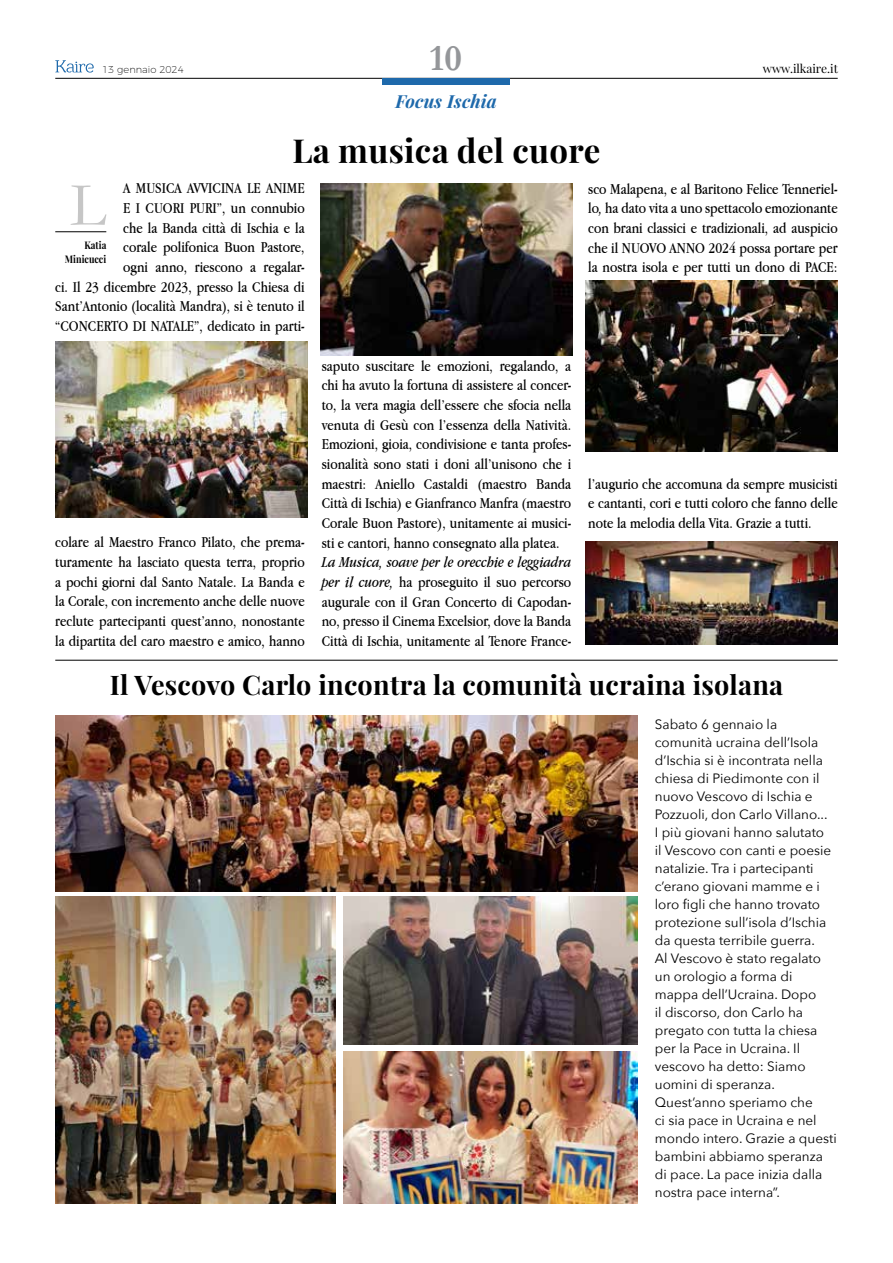
<style>
.page{position:relative;width:893px;height:1263px;background:#fff}
.page>*{position:absolute;margin:0;border:0;box-sizing:border-box;transform-origin:0 0}
.t1{font:63px "Garamond";color:#c6c6c6}
.t2{font:700 37.5px "Garamond";color:#949699}
.t3{font:700 33px "Playfair Display";letter-spacing:.01em;color:#000}
.t4{font:700 27px "Playfair Display";letter-spacing:.01em;color:#000}
.t5{font:italic 700 18px "Playfair Display";letter-spacing:.01em;color:#1e69ab}
.t6{font:15.75px/19.6px "Apple Garamond";color:#000;text-align:justify}
.t7{font:13.5px/18px "Avenir Next";color:#000}
.t8{font:12px "Playfair Display";color:#000}
.t9{font:700 10.5px/13.5px "Playfair Display";color:#000;text-align:right;scale:.86 1}
.t10{font:200 9.9px "Montserrat";color:#000}
.s1{font-style:italic}
</style>
<div class="page">
<hr style="left:55px;top:78px;width:783px;height:1px;background:#000">
<div style="left:382px;top:78px;width:127px;height:7px;background:#1e69ab"></div>
<svg style="left:55px;top:60px;width:39px;height:13px"></svg>
<hr style="left:55px;top:231px;width:51px;height:1px;background:#000">
<hr style="left:55px;top:660px;width:783px;height:1px;background:#000">
<img style="left:55px;top:715px;width:583px;height:176px">
<img style="left:55px;top:896px;width:281px;height:307px">
<img style="left:343px;top:896px;width:295px;height:148px">
<img style="left:55px;top:341px;width:253px;height:176px">
<img style="left:320px;top:184px;width:253px;height:171px">
<img style="left:585px;top:280px;width:253px;height:172px">
<img style="left:585px;top:541px;width:253px;height:104px">
<img style="left:343px;top:1052px;width:295px;height:151px">
<p class="t10" style="left:102px;top:62px;width:83px">13 gennaio 2024</p>
<h2 class="t2" style="left:430px;top:36px;width:34px">10</h2>
<p class="t5" style="left:396px;top:89px;width:103px">Focus Ischia</p>
<h3 class="t3" style="left:292px;top:130px;width:309px">La musica del cuore</h3>
<p class="t8" style="left:763px;top:61px;width:77px">www.ilkaire.it</p>
<p class="t6" style="left:55px;top:178px;width:251px;text-align:right">A MUSICA AVVICINA LE ANIME<br>E I CUORI PURI”, un connubio<br>che la Banda città di Ischia e la<br>corale polifonica Buon Pastore,<br>ogni anno, riescono a regalar-<br>ci. Il 23 dicembre 2023, presso la Chiesa di Sant’Antonio (località Mandra), si è tenuto il “CONCERTO DI NATALE”, dedicato in parti-</p>
<h1 class="t1" style="left:70px;top:167px;width:38px">L</h1>
<p class="t9" style="left:65px;top:239px;width:50px">Katia<br>Minicucci</p>
<p class="t6" style="left:55px;top:532px;width:251px">colare al Maestro Franco Pilato, che prema&shy;turamente ha lasciato questa terra, proprio a pochi giorni dal Santo Natale. La Banda e la Corale, con incremento anche delle nuove reclute partecipanti quest’anno, nonostante la dipartita del caro maestro e amico, hanno</p>
<p class="t6" style="left:322px;top:355px;width:251px">saputo suscitare le emozioni, regalando, a chi ha avuto la fortuna di assistere al concer&shy;to, la vera magia dell’essere che sfocia nella venuta di Gesù con l’essenza della Natività.<br>Emozioni, gioia, condivisione e tanta profes&shy;sionalità sono stati i doni all’unisono che i maestri: Aniello Castaldi (maestro Banda Città di Ischia) e Gianfranco Manfra (maestro Corale Buon Pastore), unitamente ai musici&shy;sti e cantori, hanno consegnato alla platea.</p>
<p class="t6" style="left:322px;top:552px;width:251px"><span class="s1">La Musica, soave per le orecchie e leggiadra per il cuore,</span> ha proseguito il suo percorso augurale con il Gran Concerto di Capodan&shy;no, presso il Cinema Excelsior, dove la Banda Città di Ischia, unitamente al Tenore France-</p>
<p class="t6" style="left:588px;top:178px;width:251px">sco Malapena, e al Baritono Felice Tenneriel&shy;lo<span class="s1">,</span> ha dato vita a uno spettacolo emozionante con brani classici e tradizionali, ad auspicio che il NUOVO ANNO 2024 possa portare per la nostra isola e per tutti un dono di PACE:</p>
<p class="t6" style="left:588px;top:473px;width:251px">l’augurio che accomuna da sempre musicisti e cantanti, cori e tutti coloro che fanno delle note la melodia della Vita. Grazie a tutti.</p>
<h3 class="t4" style="left:110px;top:668px;width:675px">Il Vescovo Carlo incontra la comunità ucraina isolana</h3>
<p class="t7" style="left:655px;top:715px;width:183px">Sabato 6 gennaio la comunità ucraina dell’Isola d’Ischia si è incontrata nella chiesa di Piedimonte con il nuovo Vescovo di Ischia e<br>Pozzuoli, don Carlo Villano...<br>I più giovani hanno salutato<br>il Vescovo con canti e poesie natalizie. Tra i partecipanti c’erano giovani mamme e i loro figli che hanno trovato protezione sull’isola d’Ischia da questa terribile guerra.<br>Al Vescovo è stato regalato un orologio a forma di mappa dell’Ucraina. Dopo<br>il discorso, don Carlo ha pregato con tutta la chiesa per la Pace in Ucraina. Il vescovo ha detto: Siamo uomini di speranza.<br>Quest’anno speriamo che<br>ci sia pace in Ucraina e nel mondo intero. Grazie a questi bambini abbiamo speranza di pace. La pace inizia dalla nostra pace interna”.</p>
</div>
